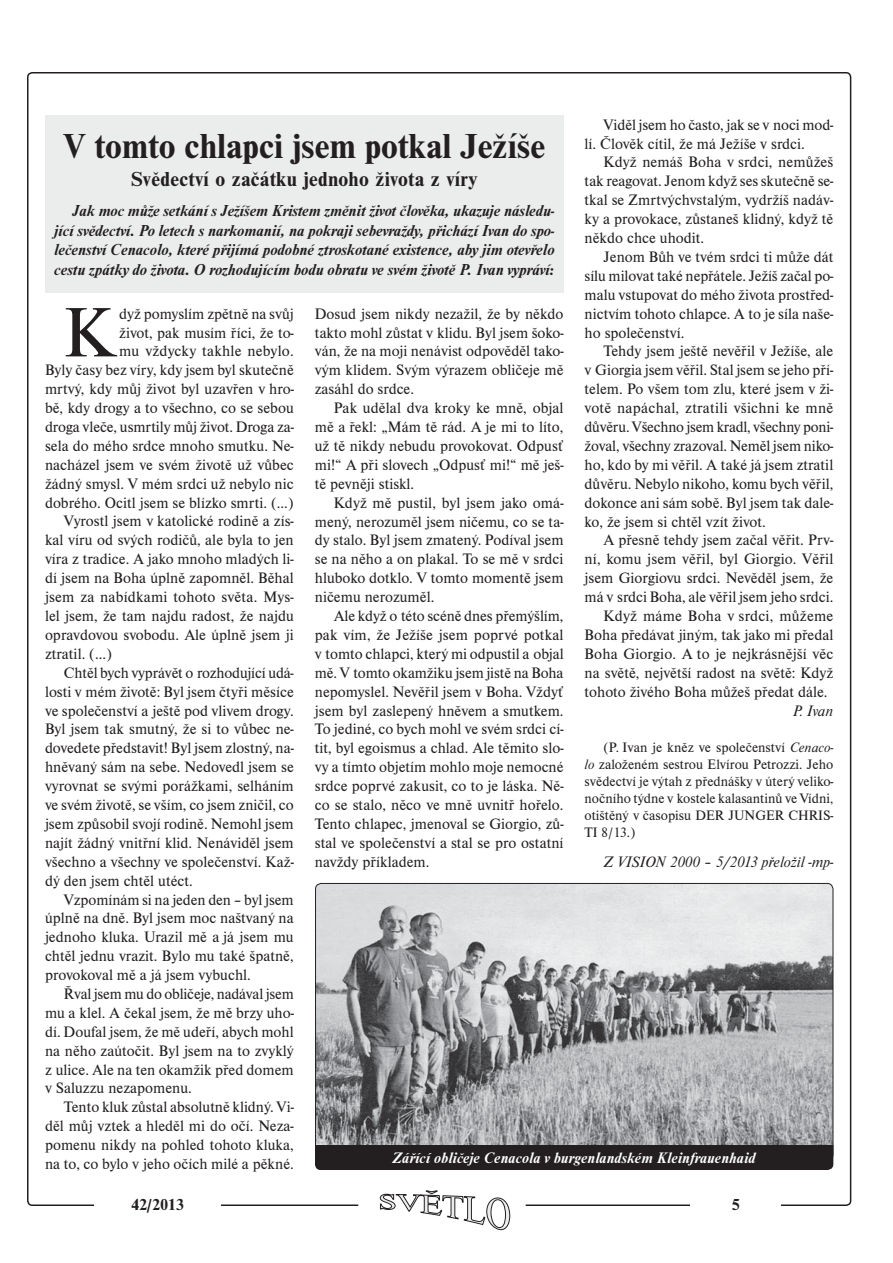
<style>
.page{position:relative;width:893px;height:1263px;background:#fff}
.page>*{position:absolute;margin:0;border:0;box-sizing:border-box;transform-origin:0 0}
.t1{font:72.45px "Nimbus Rom DEE";color:#231f20}
.t2{font:700 36px "Nimbus Rom DEE";color:#231f20}
.t3{font:700 21px "Nimbus Rom DEE";letter-spacing:.01em;color:#231f20}
.t4{font:italic 700 16.5px/19.5px "Nimbus Rom DEE";letter-spacing:-.005em;color:#231f20;text-align:justify}
.t5{font:700 16.5px "Nimbus Rom DEE";letter-spacing:-.025em;color:#231f20}
.t6{font:15.75px/18.9px "Nimbus Rom DEE";color:#231f20;text-align:justify}
.t7{font:italic 700 15.75px "Nimbus Rom DEE";color:#fff}
.t8{font:italic 15.75px "Nimbus Rom DEE";color:#231f20}
.t9{font:14.25px/17.1px "Nimbus Rom DEE";color:#231f20;text-align:justify}
.s1{font-style:italic}
</style>
<div class="page">
<svg style="left:379px;top:1190px;width:131px;height:41px"></svg>
<div style="left:45px;top:115px;width:518px;height:178px;background:#ebecec"></div>
<img style="left:316px;top:883px;width:517px;height:262px">
<div style="left:315px;top:1145px;width:518px;height:25px;background:#231f20"></div>
<p class="t6" style="left:584px;top:116px;width:250px;text-indent:19px">Viděl jsem ho často, jak se v noci mod&shy;lí. Člověk cítil, že má Ježíše v srdci.</p>
<p class="t6" style="left:584px;top:154px;width:250px;text-indent:19px">Když nemáš Boha v srdci, nemůžeš tak reagovat. Jenom když ses skutečně se&shy;tkal se Zmrtvýchvstalým, vydržíš nadáv&shy;ky a provokace, zůstaneš klidný, když tě někdo chce uhodit.</p>
<p class="t6" style="left:584px;top:249px;width:250px;text-indent:19px">Jenom Bůh ve tvém srdci ti může dát sílu milovat také nepřátele. Ježíš začal po&shy;malu vstupovat do mého života prostřed&shy;nictvím tohoto chlapce. A to je síla naše&shy;ho společenství.</p>
<p class="t6" style="left:584px;top:343px;width:250px;text-indent:19px">Tehdy jsem ještě nevěřil v Ježíše, ale v Giorgia jsem věřil. Stal jsem se jeho pří&shy;telem. Po všem tom zlu, které jsem v ži&shy;votě napáchal, ztratili všichni ke mně důvěru. Všechno jsem kradl, všechny poni&shy;žoval, všechny zrazoval. Neměl jsem niko&shy;ho, kdo by mi věřil. A také já jsem ztratil důvěru. Nebylo nikoho, komu bych věřil, dokonce ani sám sobě. Byl jsem tak dale&shy;ko, že jsem si chtěl vzít život.</p>
<p class="t6" style="left:603px;top:532px;width:231px">A přesně tehdy jsem začal věřit. Prv-</p>
<p class="t6" style="left:584px;top:551px;width:250px">ní, komu jsem věřil, byl Giorgio. Věřil</p>
<p class="t6" style="left:584px;top:570px;width:250px">jsem Giorgiovu srdci. Nevěděl jsem, že</p>
<p class="t6" style="left:584px;top:589px;width:250px">má v srdci Boha, ale věřil jsem jeho srdci.</p>
<p class="t6" style="left:603px;top:608px;width:231px">Když máme Boha v srdci, můžeme</p>
<p class="t6" style="left:584px;top:627px;width:250px">Boha předávat jiným, tak jako mi předal</p>
<p class="t6" style="left:584px;top:645px;width:250px">Boha Giorgio. A to je nejkrásnější věc</p>
<p class="t6" style="left:584px;top:664px;width:250px">na světě, největší radost na světě: Když</p>
<p class="t6" style="left:584px;top:683px;width:244px">tohoto živého Boha můžeš předat dále.</p>
<p class="t8" style="left:793px;top:704px;width:42px">P. Ivan</p>
<p class="t9" style="left:584px;top:739px;width:250px;text-indent:19px">(P. Ivan je kněz ve společenství <span class="s1">Cenaco&shy;lo</span> založeném sestrou Elvírou Petrozzi. Jeho svědectví je výtah z přednášky v úterý veliko&shy;nočního týdne v kostele kalasantinů ve Vídni, otištěný v časopisu DER JUNGER CHRIS-TI 8/13.)</p>
<p class="t8" style="left:603px;top:855px;width:232px">Z VISION 2000 – 5/2013 přeložil -mp-</p>
<h2 class="t2" style="left:63px;top:131px;width:484px">V tomto chlapci jsem potkal Ježíše</h2>
<h3 class="t3" style="left:131px;top:171px;width:347px">Svědectví o začátku jednoho života z víry</h3>
<p class="t4" style="left:54px;top:202px;width:502px;text-indent:19px">Jak moc může setkání s Ježíšem Kristem změnit život člověka, ukazuje následu&shy;jící svědectví. Po letech s narkomanií, na pokraji sebevraždy, přichází Ivan do spo&shy;lečenství Cenacolo, které přijímá podobné ztroskotané existence, aby jim otevřelo cestu zpátky do života. O rozhodujícím bodu obratu ve svém životě P. Ivan vypráví:</p>
<h1 class="t1" style="left:64px;top:304px;width:52px">K</h1>
<p class="t6" style="left:119px;top:305px;width:176px">dyž pomyslím zpětně na svůj</p>
<p class="t6" style="left:315px;top:305px;width:250px">Dosud jsem nikdy nezažil, že by někdo takto mohl zůstat v klidu. Byl jsem šoko&shy;ván, že na moji nenávist odpověděl tako&shy;vým klidem. Svým výrazem obličeje mě zasáhl do srdce.</p>
<p class="t6" style="left:315px;top:400px;width:250px;text-indent:19px">Pak udělal dva kroky ke mně, objal mě a řekl: „Mám tě rád. A je mi to líto, už tě nikdy nebudu provokovat. Odpusť mi!“ A při slovech „Odpusť mi!“ mě ješ&shy;tě pevněji stiskl.</p>
<p class="t6" style="left:315px;top:494px;width:250px;text-indent:19px">Když mě pustil, byl jsem jako omá&shy;mený, nerozuměl jsem ničemu, co se ta&shy;dy stalo. Byl jsem zmatený. Podíval jsem se na něho a on plakal. To se mě v srdci hluboko dotklo. V tomto momentě jsem ničemu nerozuměl.</p>
<p class="t6" style="left:315px;top:608px;width:250px;text-indent:19px">Ale když o této scéně dnes přemýšlím, pak vím, že Ježíše jsem poprvé potkal v tomto chlapci, který mi odpustil a objal mě. V tomto okamžiku jsem jistě na Boha nepomyslel. Nevěřil jsem v Boha. Vždyť jsem byl zaslepený hněvem a smutkem.<br>To jediné, co bych mohl ve svém srdci cí&shy;tit, byl egoismus a chlad. Ale těmito slo&shy;vy a tímto objetím mohlo moje nemocné srdce poprvé zakusit, co to je láska. Ně&shy;co se stalo, něco ve mně uvnitř hořelo.<br>Tento chlapec, jmenoval se Gior gio, zů&shy;stal ve společenství a stal se pro ostatní navždy příkladem.</p>
<p class="t6" style="left:119px;top:324px;width:176px">život, pak musím říci, že to-</p>
<p class="t6" style="left:119px;top:343px;width:176px">mu vždycky takhle nebylo.</p>
<p class="t6" style="left:45px;top:362px;width:250px">Byly časy bez víry, kdy jsem byl skutečně</p>
<p class="t6" style="left:45px;top:381px;width:250px">mrtvý, kdy můj život byl uzavřen v hro-</p>
<p class="t6" style="left:45px;top:400px;width:250px">bě, kdy drogy a to všechno, co se sebou</p>
<p class="t6" style="left:45px;top:419px;width:250px">droga vleče, usmrtily můj život. Droga za-</p>
<p class="t6" style="left:45px;top:438px;width:250px">sela do mého srdce mnoho smutku. Ne-</p>
<p class="t6" style="left:45px;top:456px;width:250px">nacházel jsem ve svém životě už vůbec</p>
<p class="t6" style="left:45px;top:475px;width:250px">žádný smysl. V mém srdci už nebylo nic</p>
<p class="t6" style="left:45px;top:494px;width:250px">dobrého. Ocitl jsem se blízko smrti. (...)</p>
<p class="t6" style="left:64px;top:513px;width:231px">Vyrostl jsem v katolické rodině a zís-</p>
<p class="t6" style="left:45px;top:532px;width:250px">kal víru od svých rodičů, ale byla to jen</p>
<p class="t6" style="left:45px;top:551px;width:250px">víra z tradice. A jako mnoho mladých li-</p>
<p class="t6" style="left:45px;top:570px;width:250px">dí jsem na Boha úplně zapomněl. Běhal</p>
<p class="t6" style="left:45px;top:589px;width:250px">jsem za nabídkami tohoto světa. Mys-</p>
<p class="t6" style="left:45px;top:608px;width:250px">lel jsem, že tam najdu radost, že najdu</p>
<p class="t6" style="left:45px;top:627px;width:250px">opravdovou svobodu. Ale úplně jsem ji</p>
<p class="t6" style="left:45px;top:645px;width:69px">ztratil. (...)</p>
<p class="t6" style="left:64px;top:664px;width:231px">Chtěl bych vyprávět o rozhodující udá-</p>
<p class="t6" style="left:45px;top:683px;width:250px">losti v mém životě: Byl jsem čtyři měsíce</p>
<p class="t6" style="left:45px;top:702px;width:250px">ve společenství a ještě pod vlivem drogy.</p>
<p class="t6" style="left:45px;top:721px;width:250px">Byl jsem tak smutný, že si to vůbec ne-</p>
<p class="t6" style="left:45px;top:740px;width:250px">dovedete představit! Byl jsem zlostný, na-</p>
<p class="t6" style="left:45px;top:759px;width:250px">hněvaný sám na sebe. Nedovedl jsem se</p>
<p class="t6" style="left:45px;top:778px;width:250px">vyrovnat se svými porážkami, selháním</p>
<p class="t6" style="left:45px;top:797px;width:250px">ve svém životě, se vším, co jsem zničil, co</p>
<p class="t6" style="left:45px;top:816px;width:250px">jsem způsobil svojí rodině. Nemohl jsem</p>
<p class="t6" style="left:45px;top:834px;width:250px">najít žádný vnitřní klid. Nenáviděl jsem</p>
<p class="t6" style="left:45px;top:853px;width:250px">všechno a všechny ve společenství. Kaž-</p>
<p class="t6" style="left:45px;top:872px;width:149px">dý den jsem chtěl utéct.</p>
<p class="t6" style="left:64px;top:891px;width:231px">Vzpomínám si na jeden den – byl jsem</p>
<p class="t6" style="left:45px;top:910px;width:250px">úplně na dně. Byl jsem moc naštvaný na</p>
<p class="t6" style="left:45px;top:929px;width:250px">jednoho kluka. Urazil mě a já jsem mu</p>
<p class="t6" style="left:45px;top:948px;width:250px">chtěl jednu vrazit. Bylo mu také špatně,</p>
<p class="t6" style="left:45px;top:967px;width:207px">provokoval mě a já jsem vybuchl.</p>
<p class="t6" style="left:64px;top:986px;width:231px">Řval jsem mu do obličeje, nadával jsem</p>
<p class="t6" style="left:45px;top:1005px;width:250px">mu a klel. A čekal jsem, že mě brzy uho-</p>
<p class="t6" style="left:45px;top:1023px;width:250px">dí. Doufal jsem, že mě udeří, abych mohl</p>
<p class="t6" style="left:45px;top:1042px;width:250px">na něho zaútočit. Byl jsem na to zvyklý</p>
<p class="t6" style="left:45px;top:1061px;width:250px">z ulice. Ale na ten okamžik před domem</p>
<p class="t6" style="left:45px;top:1080px;width:148px">v Saluzzu nezapomenu.</p>
<p class="t6" style="left:64px;top:1099px;width:231px">Tento kluk zůstal absolutně klidný. Vi-</p>
<p class="t6" style="left:45px;top:1118px;width:250px">děl můj vztek a hleděl mi do očí. Neza-</p>
<p class="t6" style="left:45px;top:1137px;width:250px">pomenu nikdy na pohled tohoto kluka,</p>
<p class="t6" style="left:45px;top:1156px;width:250px">na to, co bylo v jeho očích milé a pěkné.</p>
<p class="t7" style="left:392px;top:1151px;width:364px">Zářící obličeje Cenacola v burgenlandském Kleinfrauenhaid</p>
<p class="t5" style="left:131px;top:1198px;width:54px">42/2013</p>
<p class="t5" style="left:731px;top:1198px;width:10px">5</p>
</div>
